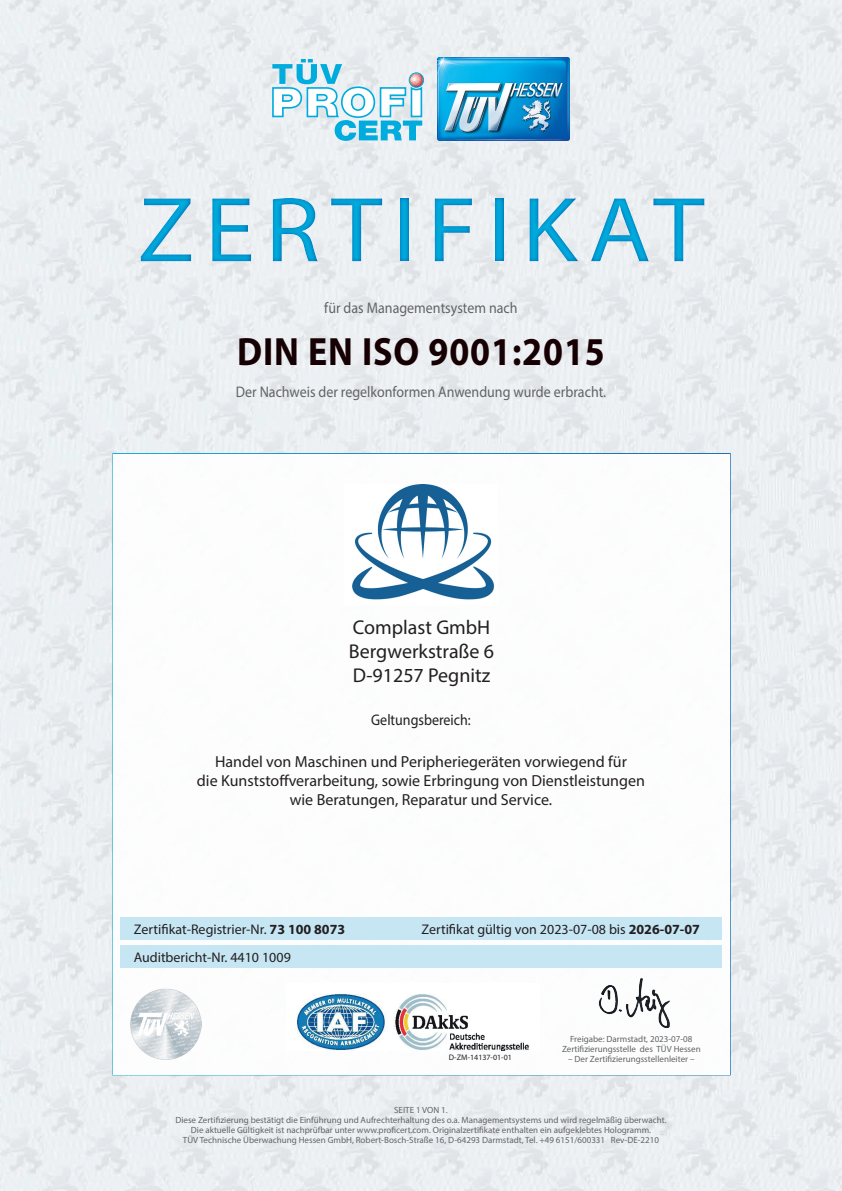
<style>
.page{position:relative;width:842px;height:1191px;background:#fff}
.page>*{position:absolute;margin:0;border:0;box-sizing:border-box;transform-origin:0 0}
.t1{font:93px "Myriad Pro";letter-spacing:.1em;color:#00acdd;scale:1.1 1}
.t2{font:700 39.6px "Myriad Pro";letter-spacing:.025em;color:#170003;scale:.91 1}
.t3{font:20px/24px "Myriad Pro";color:#231f20}
.t4{font:16px/19.2px "Myriad Pro";color:#231f20;text-align:center}
.t5{font:15.4px "Myriad Pro";color:#636366;scale:.91 1}
.t6{font:15.4px "Myriad Pro";color:#231f20;scale:.91 1}
.t7{font:14px/28.1px "Myriad Pro";color:#231f20}
.t8{font:9px/10px "Myriad Pro";color:#636366;text-align:center}
.t9{font:8px "Myriad Pro";color:#231f20}
.s1{font-weight:700}
</style>
<div class="page">
<img style="left:0;top:0;width:842px;height:1191px">
<img style="left:437px;top:57px;width:132px;height:83px">
<svg style="left:272px;top:59px;width:152px;height:82px"></svg>
<div style="left:112px;top:453px;width:619px;height:622px;background:#fff;border:2px solid #fff"></div>
<div style="left:120px;top:945px;width:602px;height:23px;background:#c1e4f4"></div>
<div style="left:121px;top:917px;width:601px;height:22px;background:#c1e4f4"></div>
<img style="left:598px;top:978px;width:72px;height:50px">
<img style="left:736px;top:724px;width:98px;height:40px">
<img style="left:735px;top:636px;width:95px;height:35px">
<img style="left:736px;top:549px;width:93px;height:35px">
<img style="left:737px;top:479px;width:91px;height:36px">
<img style="left:642px;top:1096px;width:99px;height:53px">
<img style="left:704px;top:939px;width:135px;height:41px">
<img style="left:297px;top:994px;width:232px;height:57px">
<div style="left:0;top:172px;width:842px;height:114px;background:#006bb6;opacity:.75"></div>
<img style="left:130px;top:988px;width:71px;height:71px">
<img style="left:352px;top:485px;width:143px;height:115px">
<h1 class="t1" style="left:138px;top:173px;width:517px">ZERTIFIKAT</h1>
<h3 class="t5" style="left:324px;top:298px;width:214px">für das Managementsystem nach</h3>
<h2 class="t2" style="left:237px;top:326px;width:406px">DIN EN ISO 9001:2015</h2>
<h3 class="t5" style="left:236px;top:382px;width:408px">Der Nachweis der regelkonformen Anwendung wurde erbracht.</h3>
<h3 class="t3" style="left:349px;top:614px;width:147px">Complast GmbH<br>Bergwerkstraße 6<br>D-91257 Pegnitz</h3>
<h3 class="t6" style="left:371px;top:710px;width:111px">Geltungsbereich:</h3>
<h3 class="t4" style="left:197px;top:752px;width:450px">Handel von Maschinen und Peripheriegeräten vorwiegend für<br>die Kunststoffverarbeitung, sowie Erbringung von Dienstleistungen wie Beratungen, Reparatur und Service.</h3>
<h3 class="t7" style="left:134px;top:915px;width:213px">Zertifikat-Registrier-Nr. <span class="s1">73 100 8073<br></span>Auditbericht-Nr. 4410 1009</h3>
<h3 class="t7" style="left:422px;top:915px;width:280px">Zertifikat gültig von 2023-07-08 bis <span class="s1">2026-07-07</span></h3>
<p class="t9" style="left:449px;top:1052px;width:65px">D-ZM-14137-01-01</p>
<p class="t8" style="left:562px;top:1034px;width:140px">Freigabe: Darmstadt, 2023-07-08<br>Zertifizierungsstelle des TÜV Hessen</p>
<p class="t8" style="left:568px;top:1054px;width:128px">– Der Zertifizierungsstellenleiter –</p>
<p class="t8" style="left:175px;top:1105px;width:493px">SEITE 1 VON 1.<br>Diese Zertifizierung bestätigt die Einführung und Aufrechterhaltung des o.a. Managementsystems und wird regelmäßig überwacht.<br>Die aktuelle Gültigkeit ist nachprüfbar unter www.proficert.com. Originalzertifikate enthalten ein aufgeklebtes Hologramm.<br>TÜV Technische Überwachung Hessen GmbH, Robert-Bosch-Straße 16, D-64293 Darmstadt, Tel. +49 6151/600331 Rev-DE-2210</p>
</div>
